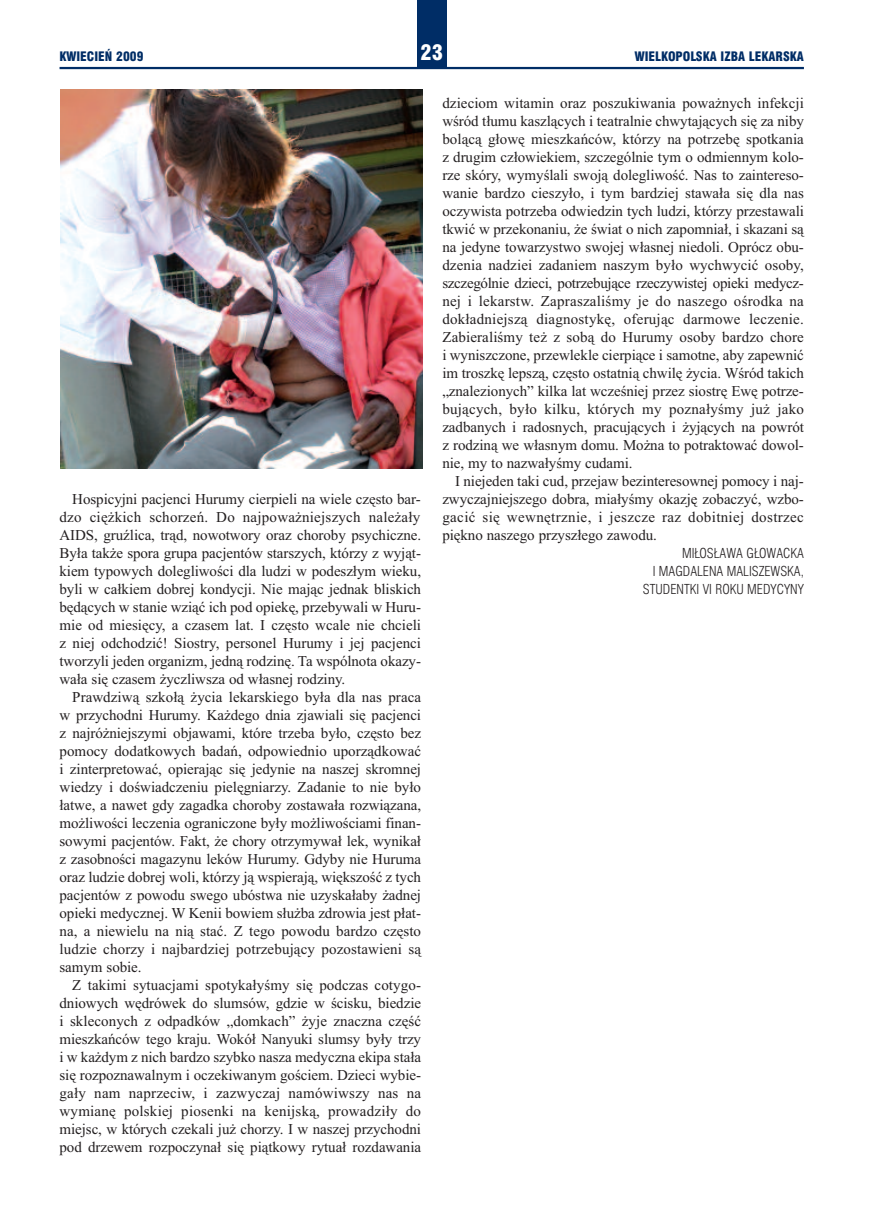
<style>
.page{position:relative;width:872px;height:1212px;background:#fff}
.page>*{position:absolute;margin:0;border:0;box-sizing:border-box;transform-origin:0 0}
.t1{font:21px "Swis 721 Blk Cn EU";color:#fff}
.t2{font:15px/18px "Times New Roman";letter-spacing:-.005em;color:#231f20;text-align:justify}
.t3{font:13.5px/18px "Swis 721 Lt Cn EU";color:#231f20;text-align:right}
.t4{font:12.75px "Swis 721 Blk Cn EU";color:#002d66}
</style>
<div class="page">
<hr style="left:60px;top:67px;width:744px;height:2px;background:#002d66">
<div style="left:417px;top:0;width:29px;height:68px;background:#002d66"></div>
<img style="left:61px;top:89px;width:361px;height:379px">
<p class="t4" style="left:60px;top:48px;width:86px">KWIECIEŃ 2009</p>
<h1 class="t1" style="left:420px;top:40px;width:24px">23</h1>
<p class="t4" style="left:634px;top:48px;width:171px">WIELKOPOLSKA IZBA LEKARSKA</p>
<p class="t2" style="left:60px;top:490px;width:363px;text-indent:13px">Hospicyjni pacjenci Hurumy cierpieli na wiele często bar&shy;dzo ciężkich schorzeń. Do najpoważniejszych należały AIDS, gruźlica, trąd, nowotwory oraz choroby psychiczne.<br>Była także spora grupa pacjentów starszych, którzy z wyjąt&shy;kiem typowych dolegliwości dla ludzi w podeszłym wieku, byli w całkiem dobrej kondycji. Nie mając jednak bliskich będących w stanie wziąć ich pod opiekę, przebywali w Huru&shy;mie od miesięcy, a czasem lat. I często wcale nie chcieli z niej odchodzić! Siostry, personel Hurumy i jej pacjenci tworzyli jeden organizm, jedną rodzinę. Ta wspólnota okazy&shy;wała się czasem życzliwsza od własnej rodziny.</p>
<p class="t2" style="left:60px;top:688px;width:363px;text-indent:13px">Prawdziwą szkołą życia lekarskiego była dla nas praca w przychodni Hurumy. Każdego dnia zjawiali się pacjenci z najróżniejszymi objawami, które trzeba było, często bez pomocy dodatkowych badań, odpowiednio uporządkować i zinterpretować, opierając się jedynie na naszej skromnej wiedzy i doświadczeniu pielęgniarzy. Zadanie to nie było łatwe, a nawet gdy zagadka choroby zostawała rozwiązana, możliwości leczenia ograniczone były możliwościami finan&shy;sowymi pacjentów. Fakt, że chory otrzymywał lek, wynikał z zasobności magazynu leków Hurumy. Gdyby nie Huruma oraz ludzie dobrej woli, którzy ją wspierają, większość z tych pacjentów z powodu swego ubóstwa nie uzyskałaby żadnej opieki medycznej. W Kenii bowiem służba zdrowia jest płat&shy;na, a niewielu na nią stać. Z tego powodu bardzo często ludzie chorzy i najbardziej potrzebujący pozostawieni są samym sobie.</p>
<p class="t2" style="left:60px;top:976px;width:363px;text-indent:13px">Z takimi sytuacjami spotykałyśmy się podczas cotygo&shy;dniowych wędrówek do slumsów, gdzie w ścisku, biedzie i skleconych z odpadków „domkach” żyje znaczna część mieszkańców tego kraju. Wokół Nanyuki slumsy były trzy i w każdym z nich bardzo szybko nasza medyczna ekipa stała się rozpoznawalnym i oczekiwanym gościem. Dzieci wybie&shy;gały nam naprzeciw, i zazwyczaj namówiwszy nas na wymianę polskiej piosenki na kenijską, prowadziły do miejsc, w których czekali już chorzy. I w naszej przychodni pod drzewem rozpoczynał się piątkowy rytuał rozdawania</p>
<p class="t2" style="left:442px;top:94px;width:363px">dzieciom witamin oraz poszukiwania poważnych infekcji wśród tłumu kaszlących i teatralnie chwytających się za niby bolącą głowę mieszkańców, którzy na potrzebę spotkania z drugim człowiekiem, szczególnie tym o odmiennym kolo&shy;rze skóry, wymyślali swoją dolegliwość. Nas to zaintereso&shy;wanie bardzo cieszyło, i tym bardziej stawała się dla nas oczywista potrzeba odwiedzin tych ludzi, którzy przestawali tkwić w przekonaniu, że świat o nich zapomniał, i skazani są na jedyne towarzystwo swojej własnej niedoli. Oprócz obu&shy;dzenia nadziei zadaniem naszym było wychwycić osoby, szczególnie dzieci, potrzebujące rzeczywistej opieki medycz&shy;nej i lekarstw. Zapraszaliśmy je do naszego ośrodka na dokładniejszą diagnostykę, oferując darmowe leczenie.<br>Zabieraliśmy też z sobą do Hurumy osoby bardzo chore i wyniszczone, przewlekle cierpiące i samotne, aby zapewnić im troszkę lepszą, często ostatnią chwilę życia. Wśród takich „znalezionych” kilka lat wcześniej przez siostrę Ewę potrze&shy;bujących, było kilku, których my poznałyśmy już jako zadbanych i radosnych, pracujących i żyjących na powrót z rodziną we własnym domu. Można to potraktować dowol&shy;nie, my to nazwałyśmy cudami.</p>
<p class="t2" style="left:442px;top:472px;width:363px;text-indent:13px">I niejeden taki cud, przejaw bezinteresownej pomocy i naj&shy;zwyczajniejszego dobra, miałyśmy okazję zobaczyć, wzbo&shy;gacić się wewnętrznie, i jeszcze raz dobitniej dostrzec piękno naszego przyszłego zawodu.</p>
<p class="t3" style="left:643px;top:544px;width:162px">MIŁOSŁAWA GŁOWACKA<br>I MAGDALENA MALISZEWSKA,<br>STUDENTKI VI ROKU MEDYCYNY</p>
</div>
